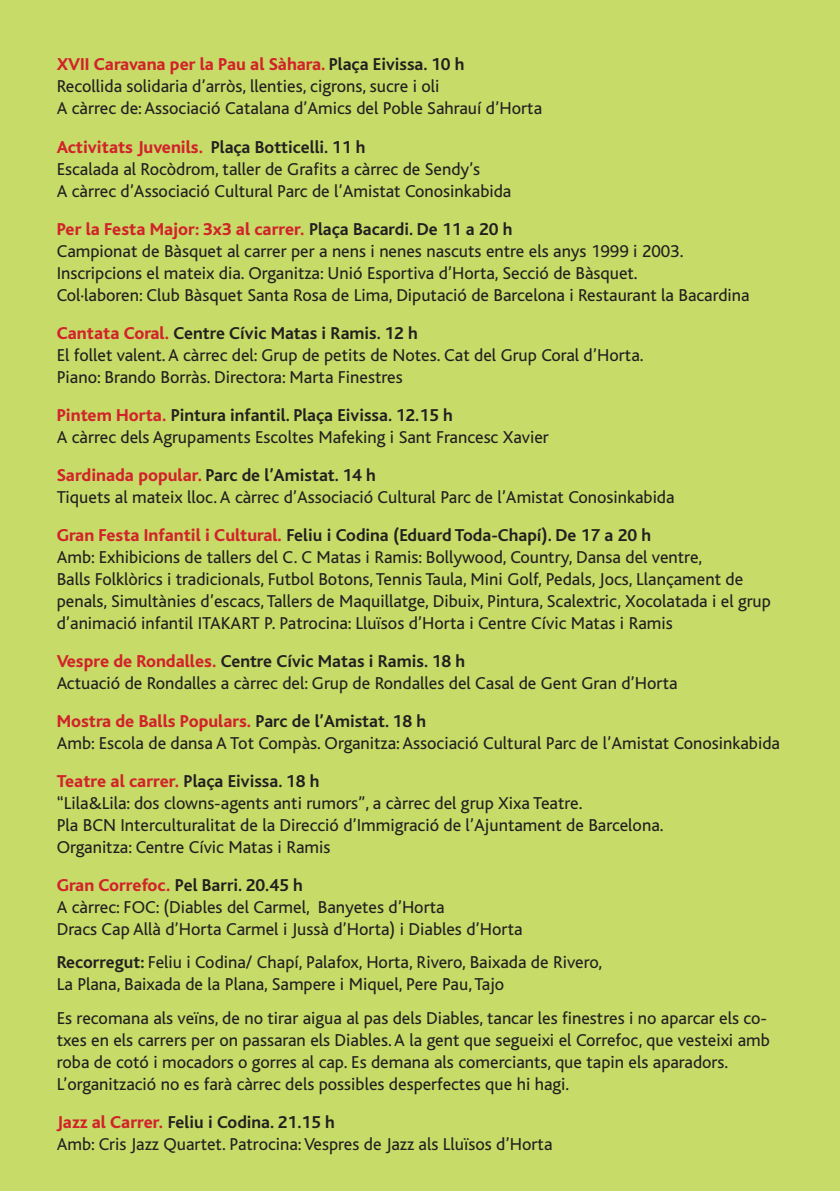
<style>
.page{position:relative;width:840px;height:1191px;background:#fff}
.page>*{position:absolute;margin:0;border:0;box-sizing:border-box;transform-origin:0 0}
.t1{font:18px/22px "Bliss";color:#231f20}
.t2{font:700 18px "Bliss";color:#231f20}
.t3{font:800 18px "Bliss";color:#d1232a}
.s1{font-weight:700;color:#231f20}
.s2{font-weight:800;color:#d1232a}
.s3{font-weight:700}
</style>
<div class="page">
<div style="left:0;top:0;width:839px;height:1191px;background:#c7dc68"></div>
<p class="t3" style="left:57px;top:55px;width:409px">XVII Caravana per la Pau al Sàhara. <span class="s1">Plaça Eivissa. 10 h</span></p>
<p class="t1" style="left:57px;top:76px;width:384px">Recollida solidaria d’arròs, llenties, cigrons, sucre i oli</p>
<p class="t1" style="left:57px;top:98px;width:486px">A càrrec de: Associació Catalana d’Amics del Poble Sahrauí d’Horta</p>
<p class="t3" style="left:57px;top:137px;width:310px">Activitats Juvenils. <span class="s1">Plaça Botticelli. 11 h</span></p>
<p class="t1" style="left:57px;top:158px;width:424px">Escalada al Rocòdrom, taller de Grafits a càrrec de Sendy’s</p>
<p class="t1" style="left:57px;top:180px;width:456px">A càrrec d’Associació Cultural Parc de l’Amistat Conosinkabida</p>
<p class="t3" style="left:57px;top:219px;width:457px">Per la Festa Major: 3x3 al carrer. <span class="s1">Plaça Bacardi. De 11 a 20 h</span></p>
<p class="t1" style="left:57px;top:240px;width:628px">Campionat de Bàsquet al carrer per a nens i nenes nascuts entre els anys 1999 i 2003.</p>
<p class="t1" style="left:57px;top:262px;width:582px">Inscripcions el mateix dia. Organitza: Unió Esportiva d’Horta, Secció de Bàsquet.</p>
<p class="t1" style="left:57px;top:284px;width:694px">Col·laboren: Club Bàsquet Santa Rosa de Lima, Diputació de Barcelona i Restaurant la Bacardina</p>
<p class="t2" style="left:57px;top:323px;width:362px"><span class="s2">Cantata Coral.</span> Centre Cívic Matas i Ramis. 12 h</p>
<p class="t1" style="left:57px;top:344px;width:588px">El follet valent. A càrrec del: Grup de petits de Notes. Cat del Grup Coral d’Horta.</p>
<p class="t1" style="left:57px;top:366px;width:347px">Piano: Brando Borràs. Directora: Marta Finestres</p>
<p class="t2" style="left:57px;top:405px;width:397px"><span class="s2">Pintem Horta.</span> Pintura infantil. Plaça Eivissa. 12.15 h</p>
<p class="t1" style="left:57px;top:426px;width:493px">A càrrec dels Agrupaments Escoltes Mafeking i Sant Francesc Xavier</p>
<p class="t2" style="left:57px;top:465px;width:320px"><span class="s2">Sardinada popular.</span> Parc de l’Amistat. 14 h</p>
<p class="t1" style="left:57px;top:486px;width:619px">Tiquets al mateix lloc. A càrrec d’Associació Cultural Parc de l’Amistat Conosinkabida</p>
<p class="t2" style="left:57px;top:525px;width:595px"><span class="s2">Gran Festa Infantil i Cultural.</span> Feliu i Codina (Eduard Toda-Chapí). De 17 a 20 h</p>
<p class="t1" style="left:57px;top:546px;width:646px">Amb: Exhibicions de tallers del C. C Matas i Ramis: Bollywood, Country, Dansa del ventre,</p>
<p class="t1" style="left:57px;top:568px;width:715px">Balls Folklòrics i tradicionals, Futbol Botons, Tennis Taula, Mini Golf, Pedals, Jocs, Llançament de penals, Simultànies d’escacs, Tallers de Maquillatge, Dibuix, Pintura, Scalextric, Xocolatada i el grup d’animació infantil ITAKART P. Patrocina: Lluïsos d’Horta i Centre Cívic Matas i Ramis</p>
<p class="t2" style="left:57px;top:651px;width:409px"><span class="s2">Vespre de Rondalles.</span> Centre Cívic Matas i Ramis. 18 h</p>
<p class="t1" style="left:57px;top:672px;width:622px">Actuació de Rondalles a càrrec del: Grup de Rondalles del Casal de Gent Gran d’Horta</p>
<p class="t3" style="left:57px;top:711px;width:370px">Mostra de Balls Populars. <span class="s1">Parc de l’Amistat. 18 h</span></p>
<p class="t1" style="left:57px;top:732px;width:724px">Amb: Escola de dansa A Tot Compàs. Organitza: Associació Cultural Parc de l’Amistat Conosinkabida</p>
<p class="t2" style="left:57px;top:771px;width:264px"><span class="s2">Teatre al carrer.</span> Plaça Eivissa. 18 h</p>
<p class="t1" style="left:57px;top:792px;width:527px">“Lila&amp;Lila: dos clowns-agents anti rumors”, a càrrec del grup Xixa Teatre.</p>
<p class="t1" style="left:57px;top:814px;width:608px">Pla BCN Interculturalitat de la Direcció d’Immigració de l’Ajuntament de Barcelona.</p>
<p class="t1" style="left:57px;top:836px;width:275px">Organitza: Centre Cívic Matas i Ramis</p>
<p class="t2" style="left:57px;top:875px;width:247px"><span class="s2">Gran Correfoc.</span> Pel Barri. 20.45 h</p>
<p class="t1" style="left:57px;top:896px;width:389px">A càrrec: FOC: (Diables del Carmel, Banyetes d’Horta</p>
<p class="t1" style="left:57px;top:918px;width:467px">Dracs Cap Allà d’Horta Carmel i Jussà d’Horta) i Diables d’Horta</p>
<p class="t1" style="left:57px;top:951px;width:547px"><span class="s3">Recorregut:</span> Feliu i Codina/ Chapí, Palafox, Horta, Rivero, Baixada de Rivero,</p>
<p class="t1" style="left:57px;top:973px;width:449px">La Plana, Baixada de la Plana, Sampere i Miquel, Pere Pau, Tajo</p>
<p class="t1" style="left:57px;top:1007px;width:714px">Es recomana als veïns, de no tirar aigua al pas dels Diables, tancar les finestres i no aparcar els co&shy;txes en els carrers per on passaran els Diables. A la gent que segueixi el Correfoc, que vesteixi amb roba de cotó i mocadors o gorres al cap. Es demana als comerciants, que tapin els aparadors.</p>
<p class="t1" style="left:57px;top:1073px;width:513px">L’organització no es farà càrrec dels possibles desperfectes que hi hagi.</p>
<p class="t2" style="left:57px;top:1112px;width:279px"><span class="s2">Jazz al Carrer.</span> Feliu i Codina. 21.15 h</p>
<p class="t1" style="left:57px;top:1133px;width:497px">Amb: Cris Jazz Quartet. Patrocina: Vespres de Jazz als Lluïsos d’Horta</p>
</div>
